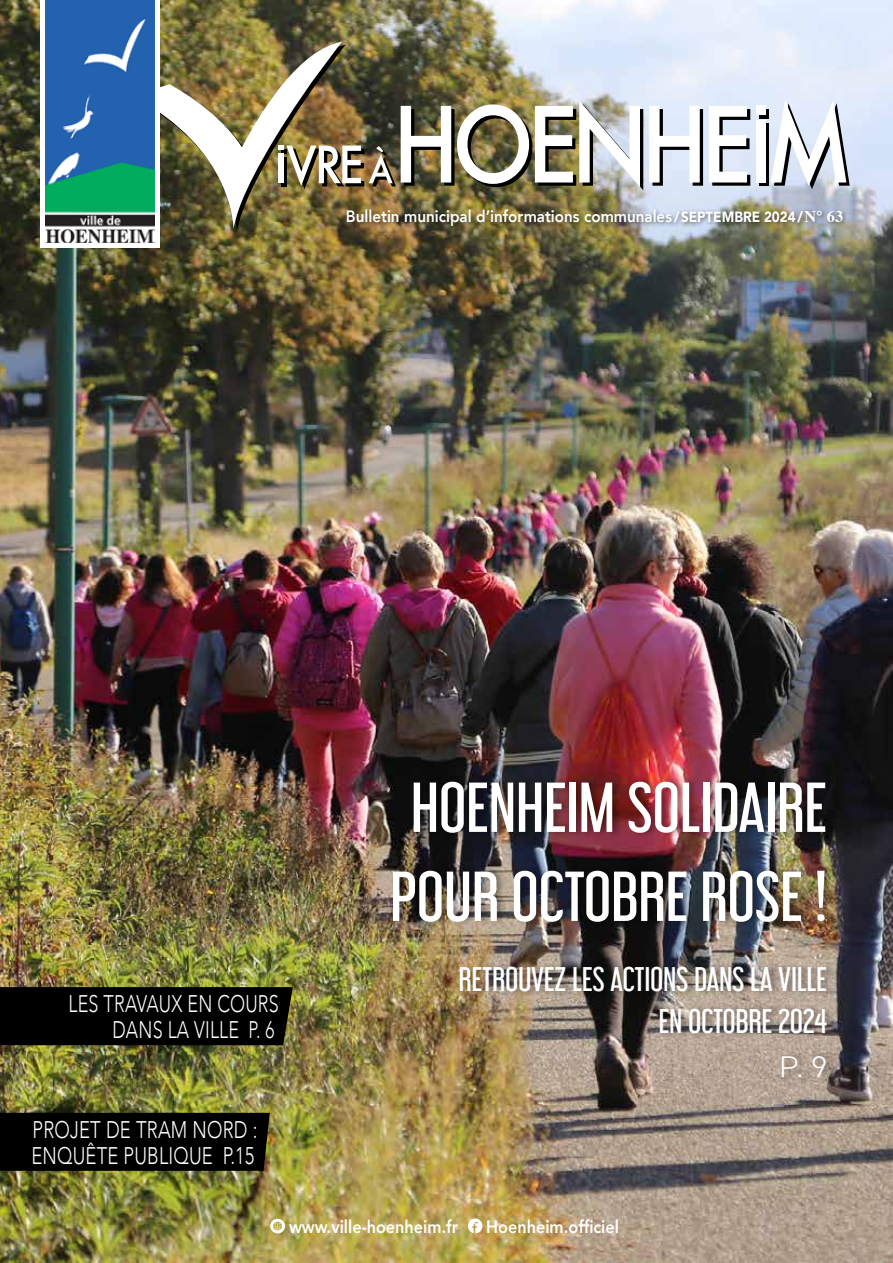
<style>
.page{position:relative;width:893px;height:1263px;background:#fff}
.page>*{position:absolute;margin:0;border:0;box-sizing:border-box;transform-origin:0 0}
.t1{font:63px/88.9px "Libel Suit Rg";letter-spacing:-.01em;color:#fff;text-align:center;scale:1.1 1}
.t2{font:30px/42px "Libel Suit Rg";letter-spacing:-.01em;color:#fff;text-align:right;scale:1.1 1}
.t3{font:300 30px "DIN2014";color:#fff;scale:1.1 1}
.t4{font:300 24px/25.5px "Avenir";letter-spacing:.01em;color:#fff;scale:.77 1}
.t5{font:300 24px/25.5px "Avenir";letter-spacing:.01em;color:#fff;text-align:right;scale:.75 1}
.t6{font:800 18px "Avenir";color:#fff;scale:.9 1}
.t7{font:800 16.5px "Avenir";color:#fff;scale:.92 1}
.s1{font-weight:900;font-size:14.85px}
.s2{font-family:"Times";font-weight:700;font-size:16.35px}
</style>
<div class="page">
<img style="left:0;top:0;width:893px;height:1263px">
<img style="left:160px;top:42px;width:690px;height:190px">
<div style="left:756px;top:120px;width:10px;height:63px;background:#fff"></div>
<div style="left:756px;top:106px;width:10px;height:9px;background:#fff"></div>
<svg style="left:270px;top:1219px;width:15px;height:14px"></svg>
<svg style="left:468px;top:1218px;width:14px;height:15px"></svg>
<div style="left:41px;top:0;width:119px;height:247px;background:#fff"></div>
<img style="left:45px;top:4px;width:110px;height:238px">
<img style="left:45px;top:0;width:110px;height:4px">
<div style="left:0;top:1113px;width:270px;height:58px;background:#000"></div>
<div style="left:0;top:987px;width:293px;height:58px;background:#000"></div>
<div style="left:391px;top:776px;width:445px;height:307px;background:#000;opacity:.4"></div>
<p class="t7" style="left:346px;top:203px;width:542px">Bulletin municipal d’informations communales <span class="s1">/SEPTEMBRE 2024/</span><span class="s2">N° 63</span></p>
<h3 class="t5" style="left:69px;top:991px;width:282px">LES TRAVAUX EN COURS<br>DANS LA VILLE P. 6</h3>
<h3 class="t4" style="left:31px;top:1117px;width:295px">PROJET DE TRAM NORD :<br>ENQUÊTE PUBLIQUE P.15</h3>
<h1 class="t1" style="left:390px;top:756px;width:399px">HOENHEIM SOLIDAIRE<br>POUR OCTOBRE ROSE !</h1>
<h2 class="t2" style="left:458px;top:955px;width:337px">RETROUVEZ LES ACTIONS DANS LA VILLE<br>EN OCTOBRE 2024</h2>
<h2 class="t3" style="left:779px;top:1048px;width:45px">P. 9</h2>
<p class="t6" style="left:289px;top:1213px;width:190px">www.ville-hoenheim.fr</p>
<p class="t6" style="left:486px;top:1213px;width:149px">Hoenheim.officiel</p>
</div>
